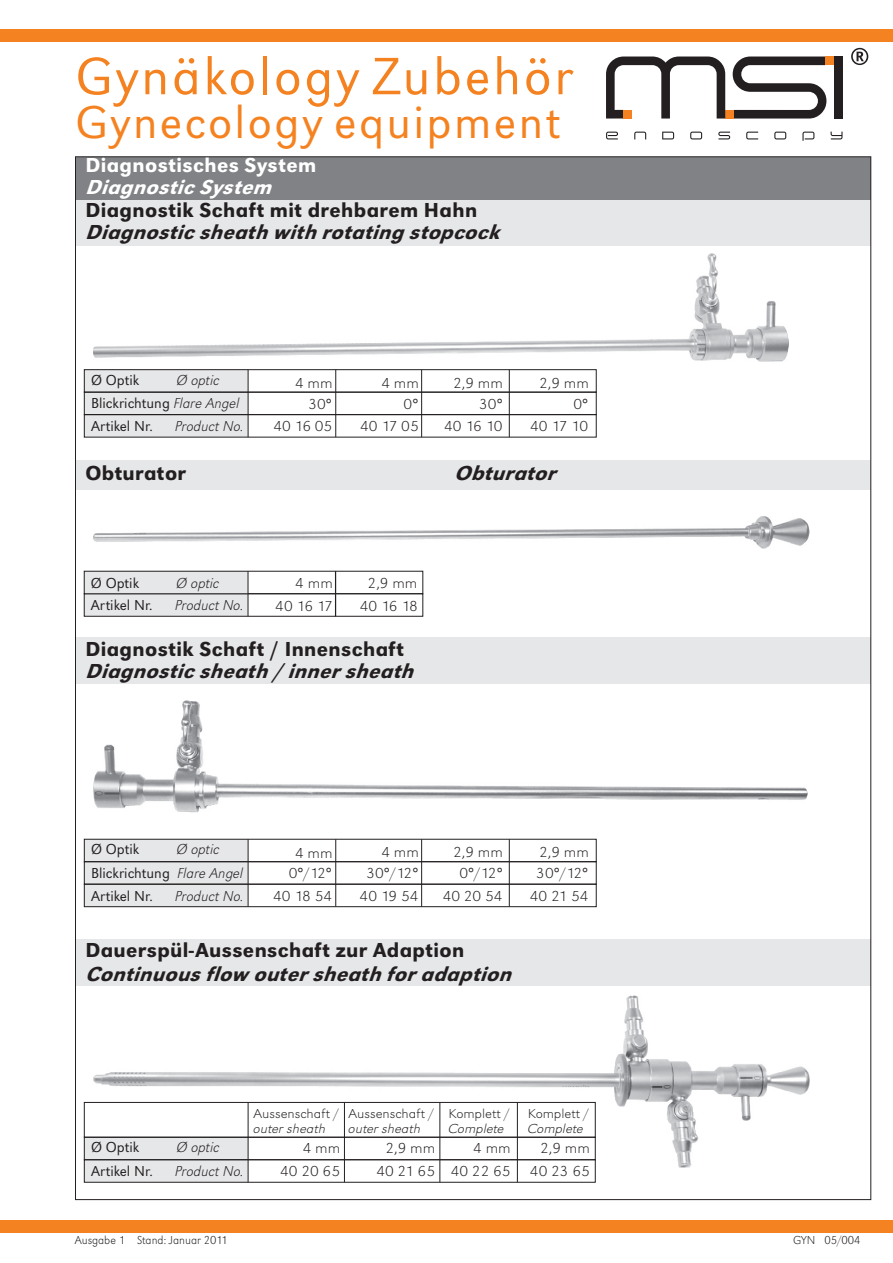
<style>
.page{position:relative;width:893px;height:1263px;background:#fff}
.page>*{position:absolute;margin:0;border:0;box-sizing:border-box;transform-origin:0 0}
.t1{font:54.6px "URW Grotesk T Ligh";letter-spacing:.05em;color:#f58220}
.t2{font:47.7px "URW Grotesk T Ligh";letter-spacing:.05em;color:#f58220}
.t3{font:italic 500 21px "URW Grotesk T";letter-spacing:.02em;color:#231f20}
.t4{font:500 21px "URW Grotesk T";letter-spacing:.02em;color:#231f20}
.t5{font:500 21px "URW Grotesk T";letter-spacing:.02em;color:#fff}
.t6{font:italic 500 21px "URW Grotesk T";letter-spacing:.02em;color:#fff}
.t7{font:15px/20.9px "URW Grotesk T Extr Ligh Extr Wide";color:#231f20;text-align:right}
.t8{font:15px/22.6px "URW Grotesk T Ligh";color:#231f20}
.t9{font:15px "URW Grotesk T Extr Ligh,Italic";color:#231f20}
.t10{font:13.5px "URW Grotesk T Extr Ligh Extr Wide";color:#231f20}
.t11{font:13.5px "URW Grotesk T Extr Ligh Extr Wide,Italic";color:#231f20}
.t12{font:12px "URW Grotesk T Extr Ligh";color:#231f20}
.s1{font-family:"URW Grotesk T Extr Ligh,Italic"}
</style>
<div class="page">
<img style="left:93px;top:996px;width:716px;height:171px">
<div style="left:75px;top:199px;width:796px;height:47px;background:#e6e7e9"></div>
<div style="left:75px;top:157px;width:796px;height:42px;background:#808285"></div>
<div style="left:0;top:30px;width:893px;height:12px;background:#f58220"></div>
<div style="left:0;top:1220px;width:893px;height:12px;background:#f58220"></div>
<svg style="left:606px;top:132px;width:236px;height:9px"></svg>
<svg style="left:851px;top:48px;width:17px;height:17px"></svg>
<svg style="left:733px;top:57px;width:93px;height:62px"></svg>
<div style="left:834px;top:57px;width:8px;height:62px;background:#231f20"></div>
<div style="left:725px;top:110px;width:9px;height:9px;background:#f58220"></div>
<svg style="left:606px;top:57px;width:119px;height:62px"></svg>
<div style="left:623px;top:110px;width:9px;height:8px;background:#f58220"></div>
<div style="left:825px;top:57px;width:9px;height:8px;background:#f58220"></div>
<div style="left:84px;top:370px;width:164px;height:67px;background:#e6e7e9"></div>
<div style="left:84px;top:369px;width:512px;height:23px;border:1px solid #231f20"></div>
<div style="left:84px;top:392px;width:512px;height:23px;border:1px solid #231f20"></div>
<div style="left:84px;top:414px;width:512px;height:23px;border:1px solid #231f20"></div>
<hr style="left:248px;top:370px;width:1px;height:67px;background:#231f20">
<hr style="left:335px;top:370px;width:1px;height:67px;background:#231f20">
<div style="left:75px;top:460px;width:796px;height:29px;background:#e6e7e9"></div>
<div style="left:84px;top:594px;width:164px;height:22px;background:#e6e7e9"></div>
<div style="left:75px;top:637px;width:796px;height:47px;background:#e6e7e9"></div>
<div style="left:75px;top:939px;width:796px;height:46px;background:#e6e7e9"></div>
<img style="left:93px;top:516px;width:717px;height:32px">
<img style="left:93px;top:253px;width:695px;height:108px">
<img style="left:93px;top:700px;width:714px;height:112px">
<hr style="left:421px;top:370px;width:1px;height:67px;background:#231f20">
<hr style="left:509px;top:370px;width:1px;height:67px;background:#231f20">
<div style="left:84px;top:571px;width:164px;height:23px;background:#e6e7e9"></div>
<div style="left:84px;top:571px;width:339px;height:23px;border:1px solid #231f20"></div>
<svg style="left:248px;top:571px;width:1px;height:45px"></svg>
<svg style="left:335px;top:571px;width:1px;height:45px"></svg>
<div style="left:84px;top:839px;width:164px;height:68px;background:#e6e7e9"></div>
<div style="left:84px;top:839px;width:512px;height:23px;border:1px solid #231f20"></div>
<div style="left:84px;top:861px;width:512px;height:23px;border:1px solid #231f20"></div>
<div style="left:84px;top:884px;width:512px;height:23px;border:1px solid #231f20"></div>
<hr style="left:248px;top:839px;width:1px;height:68px;background:#231f20">
<hr style="left:335px;top:839px;width:1px;height:68px;background:#231f20">
<hr style="left:421px;top:839px;width:1px;height:68px;background:#231f20">
<hr style="left:509px;top:839px;width:1px;height:68px;background:#231f20">
<div style="left:84px;top:1137px;width:164px;height:45px;background:#e6e7e9"></div>
<hr style="left:248px;top:1102px;width:1px;height:80px;background:#231f20">
<hr style="left:344px;top:1102px;width:1px;height:80px;background:#231f20">
<hr style="left:440px;top:1102px;width:1px;height:80px;background:#231f20">
<hr style="left:517px;top:1102px;width:1px;height:80px;background:#231f20">
<div style="left:84px;top:1102px;width:511px;height:35px;border:1px solid #231f20"></div>
<div style="left:84px;top:1137px;width:511px;height:23px;border:1px solid #231f20"></div>
<div style="left:84px;top:1159px;width:511px;height:23px;border:1px solid #231f20"></div>
<h1 class="t1" style="left:76px;top:52px;width:499px">Gynäkology Zubehör</h1>
<h2 class="t2" style="left:76px;top:102px;width:486px">Gynecology equipment</h2>
<h3 class="t5" style="left:85px;top:156px;width:232px">Diagnostisches System</h3>
<h3 class="t6" style="left:85px;top:178px;width:187px">Diagnostic System</h3>
<h3 class="t4" style="left:85px;top:201px;width:393px">Diagnostik Schaft mit drehbarem Hahn</h3>
<h3 class="t3" style="left:85px;top:223px;width:415px">Diagnostic sheath with rotating stopcock</h3>
<p class="t8" style="left:91px;top:369px;width:50px">Ø Optik</p>
<p class="t9" style="left:177px;top:373px;width:45px">Ø optic</p>
<p class="t7" style="left:295px;top:374px;width:39px">4 mm</p>
<p class="t8" style="left:91px;top:393px;width:150px">Blickrichtung <span class="s1">Flare Angel<br></span>Artikel Nr.</p>
<p class="t9" style="left:175px;top:419px;width:70px">Product No.</p>
<p class="t7" style="left:273px;top:393px;width:60px;line-height:22.6px">30°<br>40 16 05</p>
<p class="t7" style="left:381px;top:373px;width:39px">4 mm<br>0°</p>
<p class="t7" style="left:360px;top:416px;width:60px">40 17 05</p>
<p class="t7" style="left:453px;top:373px;width:51px">2,9 mm<br>30°</p>
<p class="t7" style="left:444px;top:416px;width:60px">40 16 10</p>
<p class="t7" style="left:539px;top:373px;width:51px">2,9 mm<br>0°</p>
<p class="t7" style="left:530px;top:416px;width:59px">40 17 10</p>
<h3 class="t4" style="left:85px;top:464px;width:102px">Obturator</h3>
<h3 class="t3" style="left:454px;top:464px;width:102px">Obturator</h3>
<p class="t8" style="left:91px;top:572px;width:50px">Ø Optik</p>
<p class="t9" style="left:176px;top:576px;width:45px">Ø optic</p>
<p class="t7" style="left:295px;top:573px;width:39px">4 mm</p>
<p class="t7" style="left:368px;top:573px;width:51px">2,9 mm</p>
<p class="t8" style="left:91px;top:595px;width:63px">Artikel Nr.</p>
<p class="t9" style="left:175px;top:598px;width:70px">Product No.</p>
<p class="t7" style="left:275px;top:596px;width:59px">40 16 17</p>
<h3 class="t4" style="left:85px;top:640px;width:320px">Diagnostik Schaft / Innenschaft</h3>
<h3 class="t3" style="left:85px;top:662px;width:329px">Diagnostic sheath / inner sheath</h3>
<p class="t7" style="left:360px;top:596px;width:60px">40 16 18</p>
<p class="t8" style="left:91px;top:839px;width:50px">Ø Optik</p>
<p class="t9" style="left:177px;top:842px;width:45px">Ø optic</p>
<p class="t7" style="left:295px;top:843px;width:39px">4 mm</p>
<p class="t7" style="left:453px;top:843px;width:51px;text-align:center">2,9 mm<br>0°/12°</p>
<p class="t7" style="left:443px;top:886px;width:61px">40 20 54</p>
<p class="t7" style="left:366px;top:843px;width:54px">4 mm<br>30°/12°</p>
<p class="t7" style="left:360px;top:886px;width:60px">40 19 54</p>
<p class="t8" style="left:91px;top:862px;width:154px">Blickrichtung <span class="s1">Flare Angel<br></span>Artikel Nr.</p>
<p class="t7" style="left:273px;top:863px;width:60px;line-height:22.6px">0°/12°<br>40 18 54</p>
<p class="t9" style="left:175px;top:889px;width:70px">Product No.</p>
<h3 class="t4" style="left:85px;top:941px;width:381px">Dauerspül-Aussenschaft zur Adaption</h3>
<h3 class="t3" style="left:85px;top:965px;width:427px">Continuous flow outer sheath for adaption</h3>
<p class="t7" style="left:536px;top:843px;width:54px;text-align:left">2,9 mm<br>30°/12°</p>
<p class="t7" style="left:530px;top:886px;width:60px">40 21 54</p>
<p class="t10" style="left:254px;top:1108px;width:87px">Aussenschaft /</p>
<p class="t11" style="left:254px;top:1123px;width:74px">outer sheath</p>
<p class="t10" style="left:349px;top:1108px;width:87px">Aussenschaft /</p>
<p class="t11" style="left:349px;top:1123px;width:74px">outer sheath</p>
<p class="t10" style="left:449px;top:1108px;width:63px">Komplett /</p>
<p class="t11" style="left:449px;top:1123px;width:57px">Complete</p>
<p class="t10" style="left:528px;top:1108px;width:63px">Komplett /</p>
<p class="t11" style="left:528px;top:1123px;width:57px">Complete</p>
<p class="t8" style="left:91px;top:1137px;width:50px">Ø Optik</p>
<p class="t9" style="left:177px;top:1140px;width:45px">Ø optic</p>
<p class="t7" style="left:303px;top:1138px;width:39px">4 mm</p>
<p class="t7" style="left:385px;top:1138px;width:51px">2,9 mm</p>
<p class="t7" style="left:280px;top:1161px;width:61px">40 20 65</p>
<p class="t7" style="left:376px;top:1161px;width:60px">40 21 65</p>
<p class="t8" style="left:91px;top:1161px;width:63px">Artikel Nr.</p>
<p class="t9" style="left:175px;top:1164px;width:70px">Product No.</p>
<p class="t7" style="left:451px;top:1136px;width:62px;line-height:23.5px">4 mm<br>40 22 65</p>
<p class="t7" style="left:530px;top:1136px;width:62px;line-height:23.5px">2,9 mm<br>40 23 65</p>
<p class="t12" style="left:75px;top:1234px;width:154px">Ausgabe 1 Stand: Januar 2011</p>
<p class="t12" style="left:793px;top:1234px;width:69px">GYN 05/004</p>
</div>
